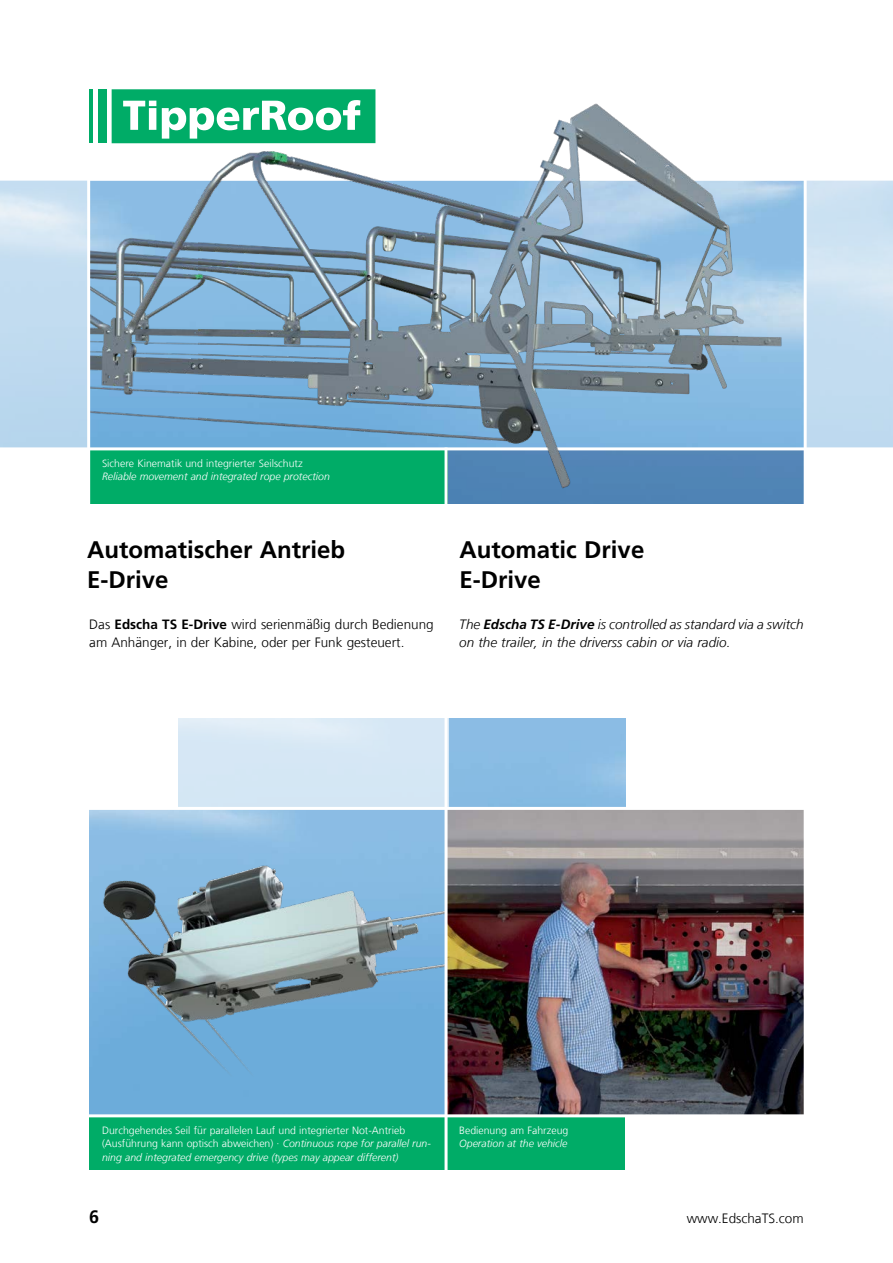
<style>
.page{position:relative;width:893px;height:1263px;background:#fff}
.page>*{position:absolute;margin:0;border:0;box-sizing:border-box;transform-origin:0 0}
.t1{font:700 24px/30px "Frutiger LT Com";color:#000}
.t2{font:700 18px "Frutiger LT Com";color:#000}
.t3{font:300 13.5px/18px "Frutiger LT Com";color:#000}
.t4{font:italic 300 13.5px/18px "Frutiger LT Com";color:#000}
.t5{font:300 10.5px/13.5px "Frutiger LT Com";color:#fff}
.t6{font:italic 300 10.5px "Frutiger LT Com";color:#fff}
.s1{font-weight:700}
.s2{font-style:italic}
</style>
<div class="page">
<hr style="left:89px;top:89px;width:4px;height:54px;background:#00ac67">
<img style="left:89px;top:855px;width:356px;height:222px">
<div style="left:89px;top:1116px;width:536px;height:53px;background:#00ac67"></div>
<img style="left:448px;top:810px;width:356px;height:304px">
<img style="left:90px;top:89px;width:714px;height:415px">
<div style="left:446px;top:451px;width:358px;height:53px;background:#4f83b5"></div>
<svg style="left:0;top:181px;width:87px;height:266px;background:#c3dcf0"></svg>
<div style="left:806px;top:181px;width:87px;height:267px;background:linear-gradient(to bottom,#d3e5f3,#bed9ef)"></div>
<div style="left:179px;top:719px;width:270px;height:90px;background:#d6e7f5"></div>
<hr style="left:0;top:178px;width:893px;height:3px;background:#fff">
<hr style="left:0;top:447px;width:893px;height:3px;background:#fff">
<hr style="left:82px;top:1114px;width:730px;height:3px;background:#fff">
<hr style="left:445px;top:708px;width:3px;height:471px;background:#fff">
<hr style="left:804px;top:161px;width:3px;height:350px;background:#fff">
<hr style="left:445px;top:448px;width:3px;height:58px;background:#fff">
<img style="left:199px;top:100px;width:539px;height:392px">
<hr style="left:74px;top:807px;width:743px;height:3px;background:#fff">
<p class="t5" style="left:102px;top:456px;width:202px">Sichere Kinematik und integrierter Seilschutz</p>
<p class="t6" style="left:102px;top:470px;width:229px">Reliable movement and integrated rope protection</p>
<h1 class="t1" style="left:87px;top:535px;width:260px">Automatischer Antrieb<br>E-Drive</h1>
<p class="t3" style="left:89px;top:616px;width:346px">Das <span class="s1">Edscha TS E-Drive</span> wird serienmäßig durch Bedienung am Anhänger, in der Kabine, oder per Funk gesteuert.</p>
<p class="t4" style="left:459px;top:616px;width:346px">The <span class="s1">Edscha TS E-Drive</span> is controlled as standard via a switch on the trailer, in the driverss cabin or via radio.</p>
<h1 class="t1" style="left:460px;top:535px;width:186px">Automatic Drive<br>E-Drive</h1>
<p class="t5" style="left:102px;top:1123px;width:330px">Durchgehendes Seil für parallelen Lauf und integrierter Not-Antrieb (Ausführung kann optisch abweichen) · <span class="s2">Continuous rope for parallel run&shy;ning and integrated emergency drive (types may appear different)</span></p>
<p class="t5" style="left:459px;top:1123px;width:111px">Bedienung am Fahrzeug</p>
<p class="t6" style="left:459px;top:1137px;width:110px">Operation at the vehicle</p>
<h2 class="t2" style="left:89px;top:1206px;width:12px">6</h2>
<p class="t3" style="left:687px;top:1210px;width:119px">www.EdschaTS.com</p>
</div>
